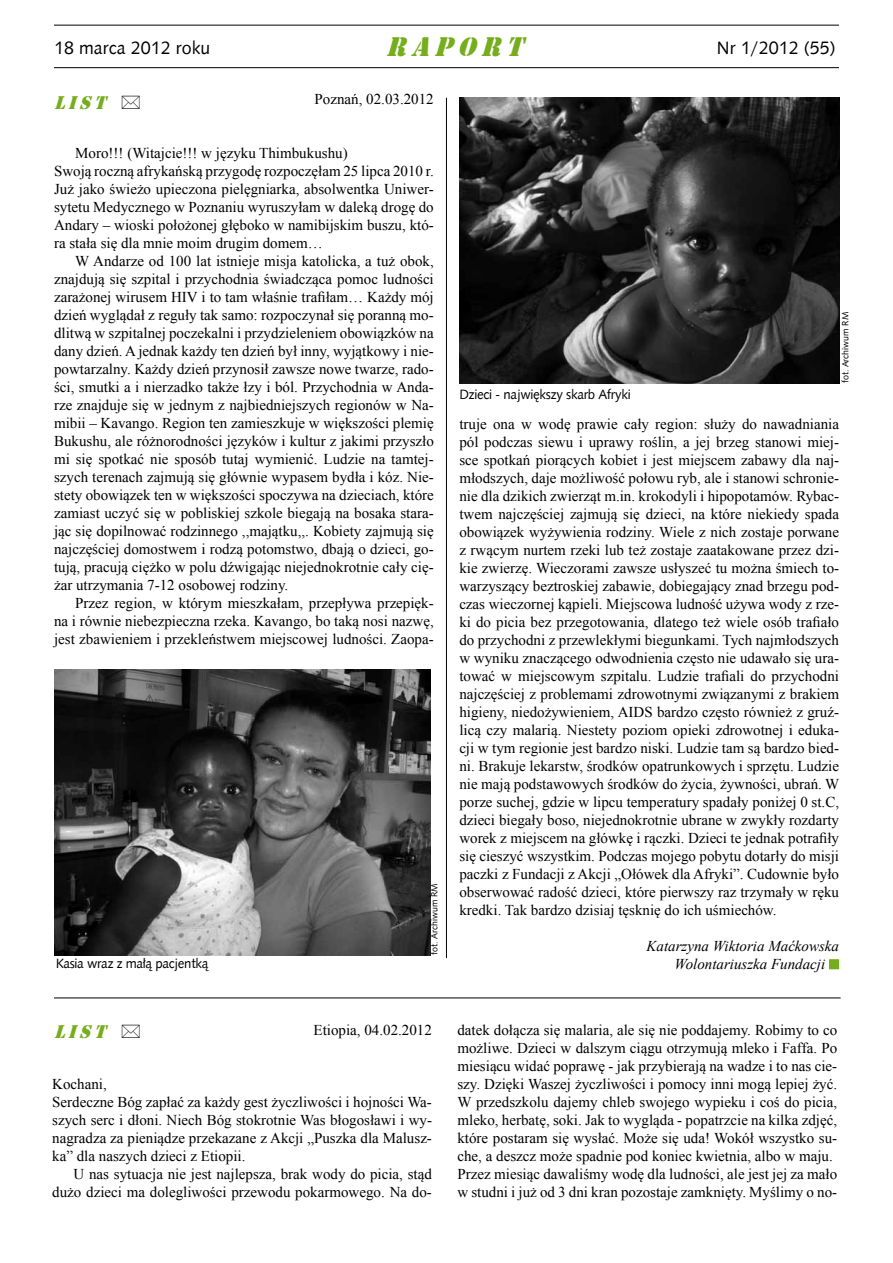
<style>
.page{position:relative;width:893px;height:1263px;background:#fff}
.page>*{position:absolute;margin:0;border:0;box-sizing:border-box;transform-origin:0 0}
.t1{font:italic 27.9px "Army";color:#76ad1c}
.t2{font:italic 19.05px "Army";color:#76ad1c}
.t3{font:18px "Humanst 531 EU Normal";color:#000}
.t4{font:15px/18px "Times New Roman";color:#000}
.t5{font:italic 15px/18px "Times New Roman";color:#000}
.t6{font:13.5px "Humanst 531 EU Normal";letter-spacing:-.025em;color:#000}
.t7{font:9px "Humanst 531 EU Normal";color:#000}
</style>
<div class="page">
<div style="left:829px;top:959px;width:10px;height:10px;background:#76ad1c;border:2px solid #76ad1c"></div>
<hr style="left:54px;top:25px;width:785px;height:1px;background:#000">
<hr style="left:54px;top:67px;width:785px;height:1px;background:#000">
<hr style="left:54px;top:998px;width:787px;height:1px;background:#000">
<img style="left:459px;top:98px;width:381px;height:285px">
<img style="left:54px;top:670px;width:377px;height:285px">
<hr style="left:446px;top:98px;width:1px;height:860px;background:#000">
<p class="t3" style="left:54px;top:36px;width:158px">18 marca 2012 roku</p>
<h1 class="t1" style="left:386px;top:31px;width:147px">RAPORT</h1>
<p class="t3" style="left:717px;top:36px;width:120px">Nr 1/2012 (55)</p>
<p class="t2" style="left:54px;top:91px;width:59px">list</p>
<p class="t4" style="left:315px;top:90px;width:121px">Poznań, 02.03.2012</p>
<p class="t4" style="left:54px;top:144px;width:381px;text-indent:21px">Moro!!! (Witajcie!!! w języku Thimbukushu)<br>Swoją roczną afrykańską przygodę rozpoczęłam 25 lipca 2010 r.<br>Już jako świeżo upieczona pielęgniarka, absolwentka Uniwer&shy;sytetu Medycznego w Poznaniu wyruszyłam w daleką drogę do Andary – wioski położonej głęboko w namibijskim buszu, któ&shy;ra stała się dla mnie moim drugim domem…</p>
<p class="t4" style="left:54px;top:252px;width:381px;text-align:justify;text-indent:21px">W Andarze od 100 lat istnieje misja katolicka, a tuż obok, znajdują się szpital i przychodnia świadcząca pomoc ludności zarażonej wirusem HIV i to tam właśnie trafiłam… Każdy mój dzień wyglądał z reguły tak samo: rozpoczynał się poranną mo&shy;dlitwą w szpitalnej poczekalni i przydzieleniem obowiązków na dany dzień. A jednak każdy ten dzień był inny, wyjątkowy i nie&shy;powtarzalny. Każdy dzień przynosił zawsze nowe twarze, rado&shy;ści, smutki a i nierzadko także łzy i ból. Przychodnia w Anda&shy;rze znajduje się w jednym z najbiedniejszych regionów w Na&shy;mibii – Kavango. Region ten zamieszkuje w większości plemię Bukushu, ale różnorodności języków i kultur z jakimi przyszło mi się spotkać nie sposób tutaj wymienić. Ludzie na tamtej&shy;szych terenach zajmują się głównie wypasem bydła i kóz. Nie&shy;stety obowiązek ten w większości spoczywa na dzieciach, które zamiast uczyć się w pobliskiej szkole biegają na bosaka stara&shy;jąc się dopilnować rodzinnego ,,majątku,,. Kobiety zajmują się najczęściej domostwem i rodzą potomstwo, dbają o dzieci, go&shy;tują, pracują ciężko w polu dźwigając niejednokrotnie cały cię&shy;żar utrzymania 7-12 osobowej rodziny.</p>
<p class="t4" style="left:54px;top:594px;width:381px;text-align:justify;text-indent:21px">Przez region, w którym mieszkałam, przepływa przepięk&shy;na i równie niebezpieczna rzeka. Kavango, bo taką nosi nazwę, jest zbawieniem i przekleństwem miejscowej ludności. Zaopa-</p>
<p class="t6" style="left:56px;top:955px;width:154px">Kasia wraz z małą pacjentką</p>
<p class="t7" style="left:429px;top:955px;width:73px;rotate:-90deg">fot. Archiwum RM</p>
<p class="t6" style="left:459px;top:386px;width:173px">Dzieci - największy skarb Afryki</p>
<p class="t7" style="left:840px;top:383px;width:73px;rotate:-90deg">fot. Archiwum RM</p>
<p class="t4" style="left:459px;top:415px;width:382px;text-align:justify">truje ona w wodę prawie cały region: służy do nawadniania pól podczas siewu i uprawy roślin, a jej brzeg stanowi miej&shy;sce spotkań piorących kobiet i jest miejscem zabawy dla naj&shy;młodszych, daje możliwość połowu ryb, ale i stanowi schronie&shy;nie dla dzikich zwierząt m.in. krokodyli i hipopotamów. Rybac&shy;twem najczęściej zajmują się dzieci, na które niekiedy spada obowiązek wyżywienia rodziny. Wiele z nich zostaje porwane z rwącym nurtem rzeki lub też zostaje zaatakowane przez dzi&shy;kie zwierzę. Wieczorami zawsze usłyszeć tu można śmiech to&shy;warzyszący beztroskiej zabawie, dobiegający znad brzegu pod&shy;czas wieczornej kąpieli. Miejscowa ludność używa wody z rze&shy;ki do picia bez przegotowania, dlatego też wiele osób trafiało do przychodni z przewlekłymi biegunkami. Tych najmłodszych w wyniku znaczącego odwodnienia często nie udawało się ura&shy;tować w miejscowym szpitalu. Ludzie trafiali do przychodni najczęściej z problemami zdrowotnymi związanymi z brakiem higieny, niedożywieniem, AIDS bardzo często również z gruź&shy;licą czy malarią. Niestety poziom opieki zdrowotnej i eduka&shy;cji w tym regionie jest bardzo niski. Ludzie tam są bardzo bied&shy;ni. Brakuje lekarstw, środków opatrunkowych i sprzętu. Ludzie nie mają podstawowych środków do życia, żywności, ubrań. W porze suchej, gdzie w lipcu temperatury spadały poniżej 0 st.C, dzieci biegały boso, niejednokrotnie ubrane w zwykły rozdarty worek z miejscem na główkę i rączki. Dzieci te jednak potrafiły się cieszyć wszystkim. Podczas mojego pobytu dotarły do misji paczki z Fundacji z Akcji „Ołówek dla Afryki”. Cudownie było obserwować radość dzieci, które pierwszy raz trzymały w ręku kredki. Tak bardzo dzisiaj tęsknię do ich uśmiechów.</p>
<p class="t5" style="left:675px;top:937px;width:166px;text-indent:-28px">Katarzyna Wiktoria Maćkowska<br>Wolontariuszka Fundacji</p>
<p class="t2" style="left:54px;top:1021px;width:59px">list</p>
<p class="t4" style="left:314px;top:1020px;width:120px">Etiopia, 04.02.2012</p>
<p class="t4" style="left:52px;top:1074px;width:381px">Kochani,<br>Serdeczne Bóg zapłać za każdy gest życzliwości i hojności Wa&shy;szych serc i dłoni. Niech Bóg stokrotnie Was błogosławi i wy&shy;nagradza za pieniądze przekazane z Akcji „Puszka dla Malusz&shy;ka” dla naszych dzieci z Etiopii.</p>
<p class="t4" style="left:52px;top:1164px;width:381px;text-align:right">U nas sytuacja nie jest najlepsza, brak wody do picia, stąd dużo dzieci ma dolegliwości przewodu pokarmowego. Na do-</p>
<p class="t4" style="left:457px;top:1020px;width:381px">datek dołącza się malaria, ale się nie poddajemy. Robimy to co możliwe. Dzieci w dalszym ciągu otrzymują mleko i Faffa. Po miesiącu widać poprawę - jak przybierają na wadze i to nas cie&shy;szy. Dzięki Waszej życzliwości i pomocy inni mogą lepiej żyć.<br>W przedszkolu dajemy chleb swojego wypieku i coś do picia, mleko, herbatę, soki. Jak to wygląda - popatrzcie na kilka zdjęć, które postaram się wysłać. Może się uda! Wokół wszystko su&shy;che, a deszcz może spadnie pod koniec kwietnia, albo w maju.<br>Przez miesiąc dawaliśmy wodę dla ludności, ale jest jej za mało w studni i już od 3 dni kran pozostaje zamknięty. Myślimy o no-</p>
</div>
